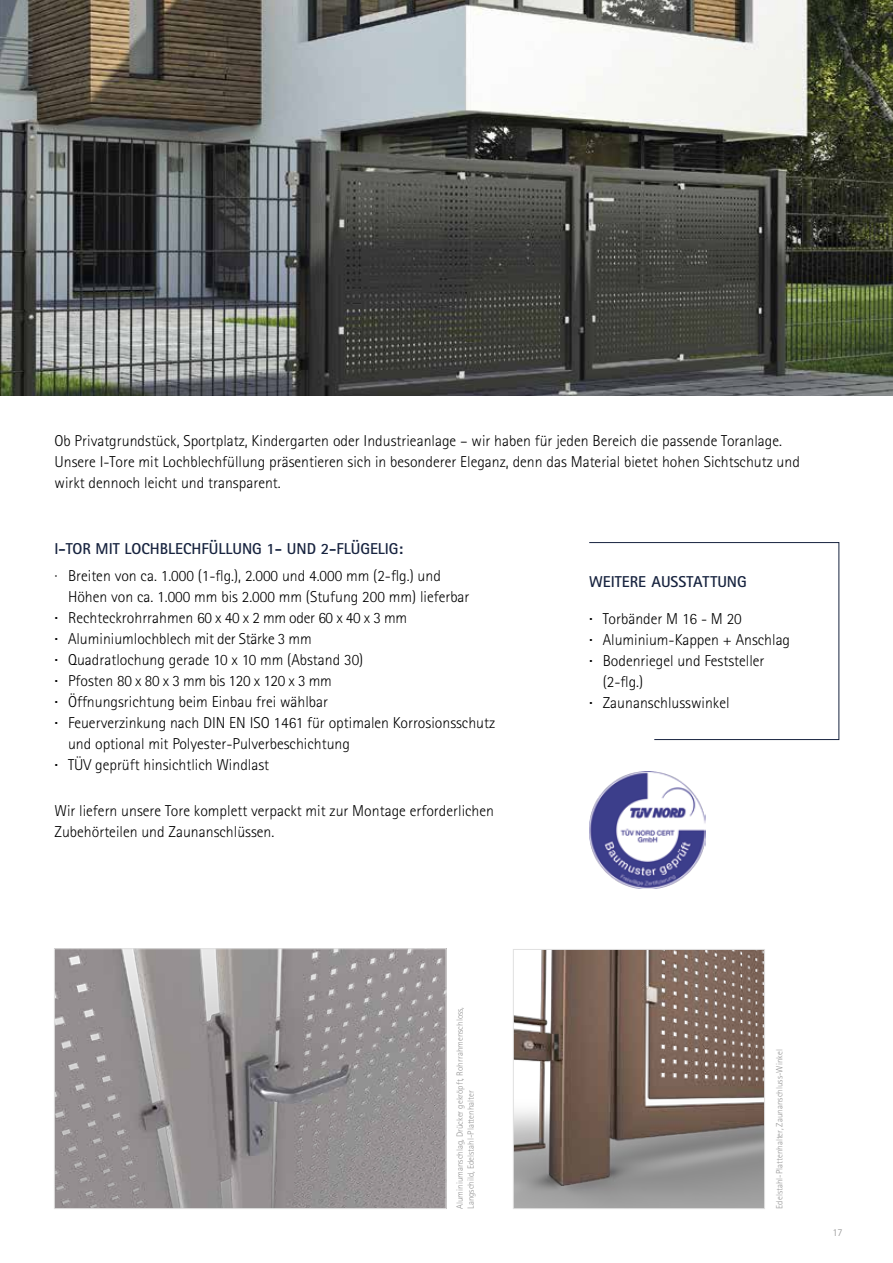
<style>
.page{position:relative;width:893px;height:1263px;background:#fff}
.page>*{position:absolute;margin:0;border:0;box-sizing:border-box;transform-origin:0 0}
.t1{font:300 15.75px/21px "Rotis Sans Serif";color:#000}
.t2{font:700 15.75px "Rotis Sans Serif";color:#17233f}
.t3{font:300 15.75px "Rotis Sans Serif";letter-spacing:-.02em;color:#000}
.t4{font:300 10.5px "Rotis Sans Serif";color:#939393}
.t5{font:300 9px/10.8px "Rotis Sans Serif";color:#939393}
.s1{font-weight:800}
</style>
<div class="page">
<img style="left:0;top:0;width:893px;height:395px">
<svg style="left:589px;top:542px;width:251px;height:198px"></svg>
<img style="left:56px;top:950px;width:388px;height:257px">
<div style="left:54px;top:948px;width:392px;height:261px;border:1px solid #e0e0e0"></div>
<img style="left:515px;top:951px;width:248px;height:256px">
<div style="left:513px;top:949px;width:252px;height:260px;border:1px solid #e0e0e0"></div>
<img style="left:589px;top:772px;width:117px;height:117px">
<p class="t1" style="left:54px;top:430px;width:747px">Ob Privatgrundstück, Sportplatz, Kindergarten oder Industrieanlage – wir haben für jeden Bereich die passende Toranlage.<br>Unsere I-Tore mit Lochblechfüllung präsentieren sich in besonderer Eleganz, denn das Material bietet hohen Sichtschutz und wirkt dennoch leicht und transparent.</p>
<p class="t2" style="left:54px;top:539px;width:350px">I-TOR MIT LOCHBLECHFÜLLUNG 1- UND 2-FLÜGELIG:</p>
<p class="t1" style="left:54px;top:565px;width:388px">· Breiten von ca. 1.000 (1-flg.), 2.000 und 4.000 mm (2-flg.) und</p>
<p class="t1" style="left:68px;top:586px;width:403px">Höhen von ca. 1.000 mm bis 2.000 mm (Stufung 200 mm) lieferbar</p>
<p class="t1" style="left:54px;top:607px;width:354px"><span class="s1">·</span> Rechteckrohrrahmen 60 x 40 x 2 mm oder 60 x 40 x 3 mm</p>
<p class="t1" style="left:54px;top:628px;width:259px"><span class="s1">·</span> Aluminiumlochblech mit der Stärke 3 mm</p>
<p class="t1" style="left:54px;top:649px;width:310px"><span class="s1">·</span> Quadratlochung gerade 10 x 10 mm (Abstand 30)</p>
<p class="t3" style="left:54px;top:672px;width:279px"><span class="s1">·</span> Pfosten 80 x 80 x 3 mm bis 120 x 120 x 3 mm</p>
<p class="t1" style="left:54px;top:691px;width:275px"><span class="s1">·</span> Öffnungsrichtung beim Einbau frei wählbar</p>
<p class="t1" style="left:54px;top:712px;width:442px"><span class="s1">·</span> Feuerverzinkung nach DIN EN ISO 1461 für optimalen Korrosionsschutz</p>
<p class="t1" style="left:68px;top:733px;width:283px">und optional mit Polyester-Pulverbeschichtung</p>
<p class="t1" style="left:54px;top:754px;width:216px"><span class="s1">·</span> TÜV geprüft hinsichtlich Windlast</p>
<p class="t1" style="left:54px;top:800px;width:441px">Wir liefern unsere Tore komplett verpackt mit zur Montage erforderlichen<br>Zubehörteilen und Zaunanschlüssen.</p>
<p class="t2" style="left:589px;top:571px;width:159px">WEITERE AUSSTATTUNG</p>
<p class="t1" style="left:589px;top:608px;width:154px"><span class="s1">·</span> Torbänder M 16 - M 20</p>
<p class="t1" style="left:589px;top:629px;width:202px"><span class="s1">·</span> Aluminium-Kappen + Anschlag</p>
<p class="t1" style="left:589px;top:650px;width:177px"><span class="s1">·</span> Bodenriegel und Feststeller</p>
<p class="t1" style="left:603px;top:671px;width:42px">(2-flg.)</p>
<p class="t1" style="left:589px;top:692px;width:142px"><span class="s1">·</span> Zaunanschlusswinkel</p>
<p class="t5" style="left:454px;top:1209px;width:204px;rotate:-90deg">Aluminiumanschlag, Drücker gekröpft, Rohrrahmenschloss,<br>Langschild, Edelstahl-Plattenhalter</p>
<p class="t5" style="left:774px;top:1208px;width:161px;rotate:-90deg">Edelstahl-Plattenhalter, Zaunanschluss-Winkel</p>
<p class="t4" style="left:832px;top:1226px;width:12px">17</p>
</div>
